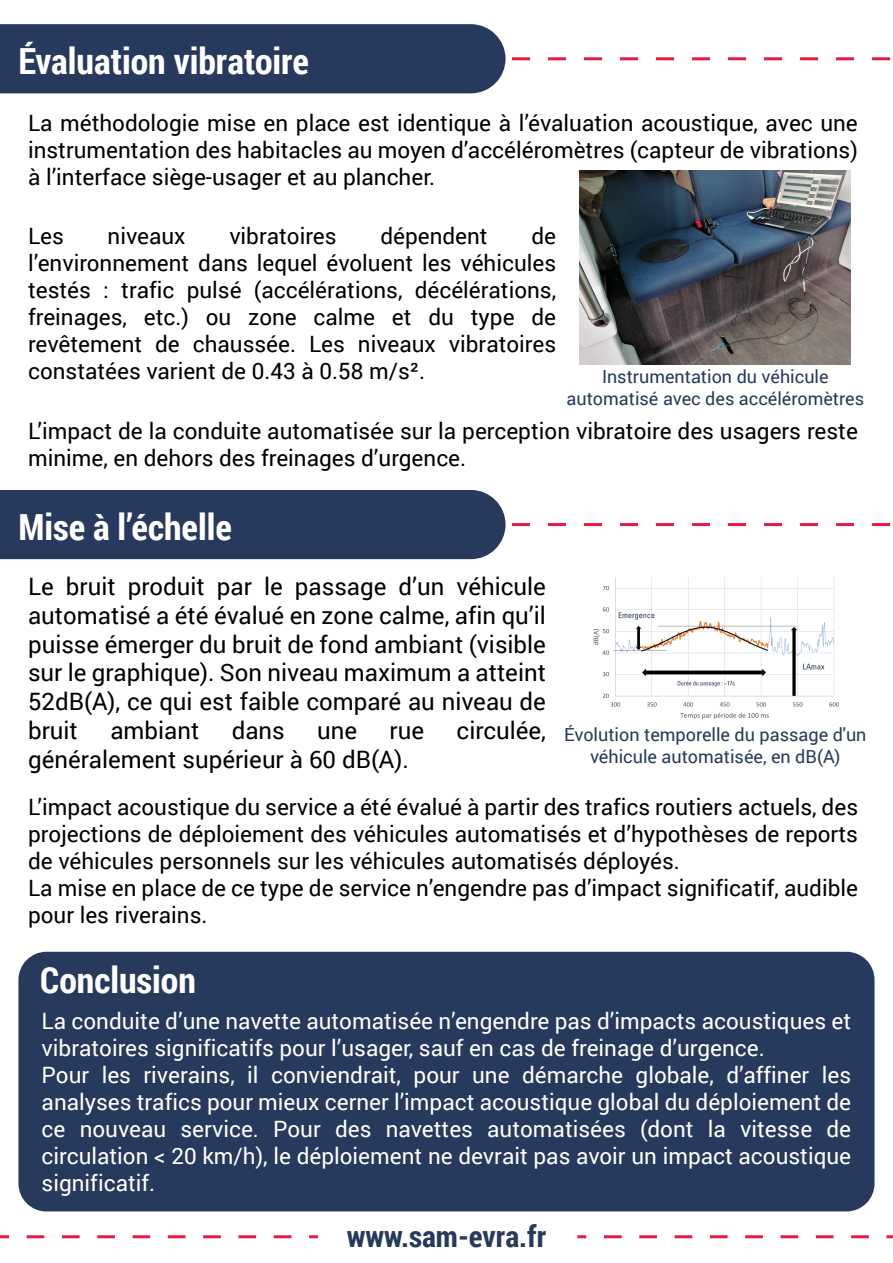
<style>
.page{position:relative;width:893px;height:1263px;background:#fff}
.page>*{position:absolute;margin:0;border:0;box-sizing:border-box;transform-origin:0 0}
.t1{font:700 36px "Roboto Condensed";color:#fff}
.t2{font:700 30px "Roboto Condensed";color:#27395c}
.t3{font:24px/28.8px "Roboto";color:#000;text-align:justify}
.t4{font:22.5px/27px "Roboto";color:#000;text-align:justify}
.t5{font:22.5px/27px "Roboto";color:#fff}
.t6{font:18px/21.6px "Roboto";color:#27395c;text-align:center}
</style>
<div class="page">
<div style="left:0;top:24px;width:505px;height:69px;background:#27395c"></div>
<svg style="left:512px;top:57px;width:379px;height:3px"></svg>
<div style="left:0;top:490px;width:505px;height:69px;background:#27395c"></div>
<svg style="left:512px;top:523px;width:379px;height:3px"></svg>
<svg style="left:0;top:1235px;width:9px;height:3px"></svg>
<svg style="left:27px;top:1235px;width:265px;height:3px"></svg>
<svg style="left:309px;top:1235px;width:9px;height:3px"></svg>
<svg style="left:577px;top:1235px;width:9px;height:3px"></svg>
<svg style="left:604px;top:1235px;width:265px;height:3px"></svg>
<svg style="left:886px;top:1235px;width:7px;height:3px"></svg>
<div style="left:18px;top:952px;width:856px;height:259px;background:#27395c;border-radius:28px"></div>
<img style="left:580px;top:171px;width:271px;height:193px">
<img style="left:593px;top:577px;width:246px;height:142px">
<h1 class="t1" style="left:18px;top:36px;width:292px">Évaluation vibratoire</h1>
<p class="t4" style="left:28px;top:109px;width:831px">La méthodologie mise en place est identique à l’évaluation acoustique, avec une instrumentation des habitacles au moyen d’accéléromètres (capteur de vibrations) à l’interface siège-usager et au plancher.</p>
<p class="t4" style="left:28px;top:222px;width:37px">Les</p>
<p class="t4" style="left:108px;top:222px;width:80px">niveaux</p>
<p class="t4" style="left:229px;top:222px;width:109px">vibratoires</p>
<p class="t4" style="left:380px;top:222px;width:109px">dépendent</p>
<p class="t4" style="left:28px;top:222px;width:530px;text-indent:503px">de l’environnement dans lequel évoluent les véhicules testés : trafic pulsé (accélérations, décélérations, freinages, etc.) ou zone calme et du type de revêtement de chaussée. Les niveaux vibratoires constatées varient de 0.43 à 0.58 m/s².</p>
<p class="t6" style="left:567px;top:365px;width:299px">Instrumentation du véhicule automatisé avec des accéléromètres</p>
<p class="t4" style="left:28px;top:416px;width:831px">L’impact de la conduite automatisée sur la perception vibratoire des usagers reste minime, en dehors des freinages d’urgence.</p>
<h1 class="t1" style="left:18px;top:502px;width:215px">Mise à l’échelle</h1>
<p class="t3" style="left:28px;top:571px;width:519px">Le bruit produit par le passage d’un véhicule automatisé a été évalué en zone calme, afin qu’il puisse émerger du bruit de fond ambiant (visible sur le graphique). Son niveau maximum a atteint 52dB(A), ce qui est faible comparé au niveau de bruit</p>
<p class="t3" style="left:110px;top:715px;width:90px">ambiant</p>
<p class="t3" style="left:232px;top:715px;width:55px">dans</p>
<p class="t3" style="left:317px;top:715px;width:41px">une</p>
<p class="t3" style="left:390px;top:715px;width:36px">rue</p>
<p class="t3" style="left:457px;top:715px;width:91px">circulée,</p>
<p class="t3" style="left:28px;top:744px;width:382px">généralement supérieur à 60 dB(A).</p>
<p class="t4" style="left:28px;top:792px;width:831px;text-align:left">L’impact acoustique du service a été évalué à partir des trafics routiers actuels, des projections de déploiement des véhicules automatisés et d’hypothèses de reports de véhicules personnels sur les véhicules automatisés déployés.<br>La mise en place de ce type de service n’engendre pas d’impact significatif, audible pour les riverains.</p>
<h1 class="t1" style="left:40px;top:955px;width:157px">Conclusion</h1>
<p class="t6" style="left:564px;top:723px;width:304px">Évolution temporelle du passage d'un véhicule automatisée, en dB(A)</p>
<p class="t5" style="left:42px;top:1007px;width:811px">La conduite d’une navette automatisée n’engendre pas d’impacts acoustiques et vibratoires significatifs pour l’usager, sauf en cas de freinage d’urgence.<br>Pour les riverains, il conviendrait, pour une démarche globale, d’affiner les analyses trafics pour mieux cerner l’impact acoustique global du déploiement de ce nouveau service. Pour des navettes automatisées (dont la vitesse de circulation &lt; 20 km/h), le déploiement ne devrait pas avoir un impact acoustique significatif.</p>
<h2 class="t2" style="left:347px;top:1215px;width:201px">www.sam-evra.fr</h2>
</div>
